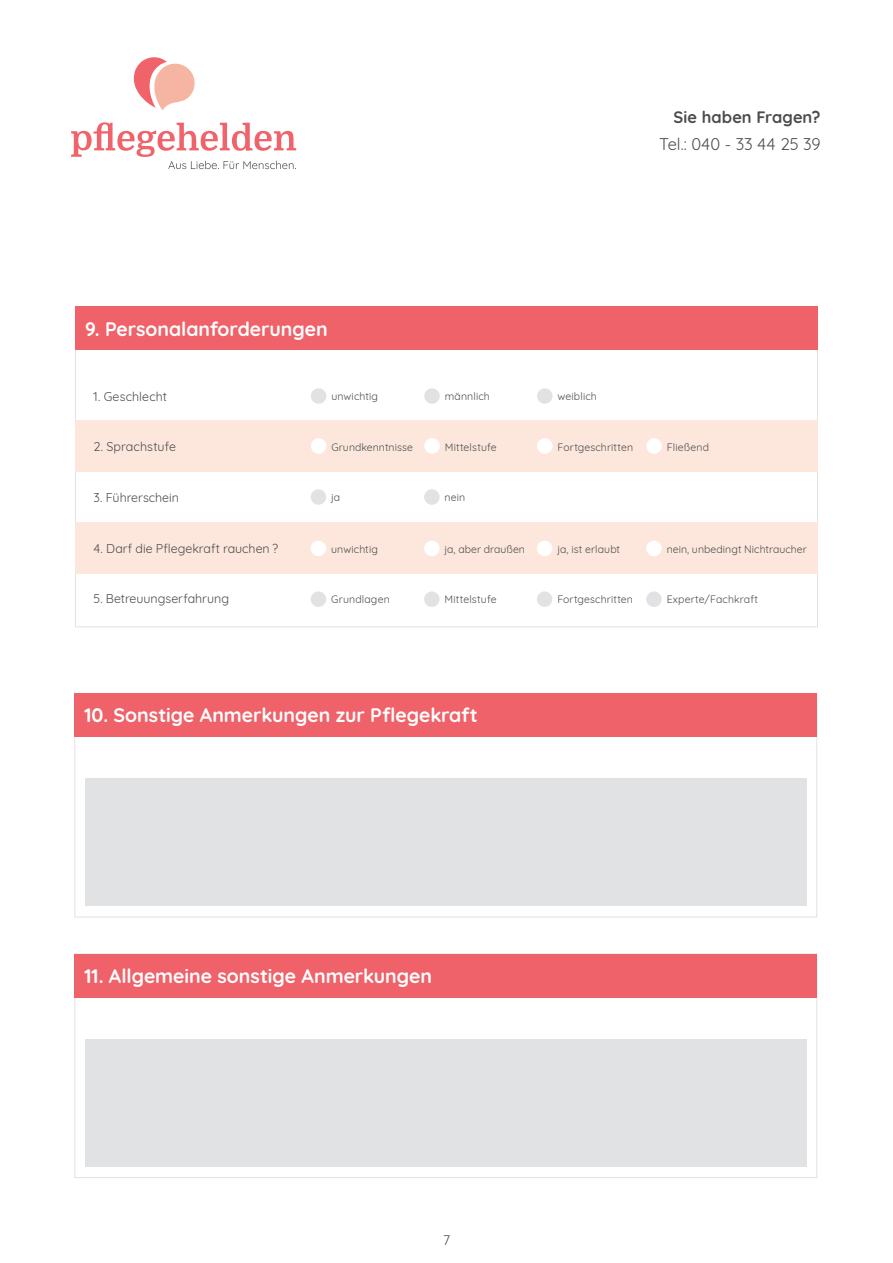
<style>
.page{position:relative;width:893px;height:1263px;background:#fff}
.page>*{position:absolute;margin:0;border:0;box-sizing:border-box;transform-origin:0 0}
.t1{font:700 19.5px "Quicksand";color:#fff}
.t2{font:16.5px "Quicksand";letter-spacing:-.005em;color:#4b4c4d}
.t3{font:700 16.5px "Quicksand";letter-spacing:.005em;color:#4b4c4d}
.t4{font:13.5px "Quicksand";color:#4b4c4d}
.t5{font:12.45px "Quicksand";color:#4b4c4d}
.t6{font:10.5px "Quicksand";letter-spacing:.01em;color:#4b4c4d}
</style>
<div class="page">
<div style="left:85px;top:778px;width:722px;height:128px;background:#e1e2e4"></div>
<div style="left:74px;top:693px;width:743px;height:44px;background:#f06269"></div>
<div style="left:75px;top:306px;width:743px;height:44px;background:#f06269"></div>
<div style="left:75px;top:420px;width:742px;height:51px;background:#fde7dc"></div>
<div style="left:536px;top:387px;width:17px;height:17px;background:#e1e2e4;border-radius:50%"></div>
<div style="left:536px;top:387px;width:18px;height:18px;border:2px solid #fff;border-radius:50%"></div>
<div style="left:310px;top:387px;width:17px;height:17px;background:#e1e2e4;border-radius:50%"></div>
<div style="left:309px;top:387px;width:19px;height:18px;border:2px solid #fff;border-radius:50%"></div>
<div style="left:424px;top:387px;width:17px;height:17px;background:#e1e2e4;border-radius:50%"></div>
<div style="left:423px;top:387px;width:18px;height:18px;border:2px solid #fff;border-radius:50%"></div>
<div style="left:646px;top:437px;width:17px;height:17px;background:#fff;border-radius:50%"></div>
<div style="left:645px;top:437px;width:18px;height:18px;border:2px solid #fde7dc;border-radius:50%"></div>
<div style="left:424px;top:437px;width:17px;height:17px;background:#fff;border-radius:50%"></div>
<div style="left:423px;top:437px;width:18px;height:18px;border:2px solid #fde7dc;border-radius:50%"></div>
<div style="left:536px;top:437px;width:17px;height:17px;background:#fff;border-radius:50%"></div>
<div style="left:536px;top:437px;width:18px;height:18px;border:2px solid #fde7dc;border-radius:50%"></div>
<div style="left:310px;top:437px;width:17px;height:17px;background:#fff;border-radius:50%"></div>
<div style="left:309px;top:437px;width:19px;height:18px;border:2px solid #fde7dc;border-radius:50%"></div>
<div style="left:75px;top:522px;width:743px;height:52px;background:#fde7dc"></div>
<div style="left:645px;top:540px;width:17px;height:17px;background:#fff;border-radius:50%"></div>
<div style="left:645px;top:539px;width:18px;height:19px;border:2px solid #fde7dc;border-radius:50%"></div>
<div style="left:423px;top:540px;width:17px;height:17px;background:#fff;border-radius:50%"></div>
<div style="left:423px;top:539px;width:18px;height:19px;border:2px solid #fde7dc;border-radius:50%"></div>
<div style="left:536px;top:540px;width:17px;height:17px;background:#fff;border-radius:50%"></div>
<div style="left:535px;top:539px;width:19px;height:19px;border:2px solid #fde7dc;border-radius:50%"></div>
<div style="left:310px;top:540px;width:17px;height:17px;background:#fff;border-radius:50%"></div>
<div style="left:309px;top:539px;width:19px;height:19px;border:2px solid #fde7dc;border-radius:50%"></div>
<div style="left:645px;top:591px;width:17px;height:17px;background:#e1e2e4;border-radius:50%"></div>
<div style="left:645px;top:590px;width:18px;height:18px;border:2px solid #fff;border-radius:50%"></div>
<div style="left:423px;top:591px;width:17px;height:17px;background:#e1e2e4;border-radius:50%"></div>
<div style="left:423px;top:590px;width:18px;height:18px;border:2px solid #fff;border-radius:50%"></div>
<div style="left:536px;top:591px;width:17px;height:17px;background:#e1e2e4;border-radius:50%"></div>
<div style="left:535px;top:590px;width:19px;height:18px;border:2px solid #fff;border-radius:50%"></div>
<div style="left:310px;top:591px;width:17px;height:17px;background:#e1e2e4;border-radius:50%"></div>
<div style="left:309px;top:590px;width:19px;height:18px;border:2px solid #fff;border-radius:50%"></div>
<div style="left:85px;top:1039px;width:722px;height:127px;background:#e1e2e4"></div>
<div style="left:74px;top:954px;width:743px;height:43px;background:#f06269"></div>
<div style="left:423px;top:488px;width:17px;height:17px;background:#e1e2e4;border-radius:50%"></div>
<div style="left:423px;top:488px;width:18px;height:18px;border:2px solid #fff;border-radius:50%"></div>
<div style="left:310px;top:488px;width:17px;height:17px;background:#e1e2e4;border-radius:50%"></div>
<div style="left:309px;top:488px;width:19px;height:18px;border:2px solid #fff;border-radius:50%"></div>
<svg style="left:133px;top:57px;width:62px;height:53px"></svg>
<svg style="left:71px;top:122px;width:225px;height:47px"></svg>
<h1 class="t1" style="left:85px;top:313px;width:244px">9. Personalanforderungen</h1>
<h2 class="t3" style="left:674px;top:104px;width:148px">Sie haben Fragen?</h2>
<h2 class="t2" style="left:659px;top:132px;width:163px">Tel.: 040 - 33 44 25 39</h2>
<p class="t5" style="left:94px;top:387px;width:75px">1. Geschlecht</p>
<p class="t6" style="left:331px;top:388px;width:48px">unwichtig</p>
<p class="t6" style="left:445px;top:388px;width:47px">männlich</p>
<p class="t6" style="left:558px;top:388px;width:41px">weiblich</p>
<p class="t5" style="left:94px;top:437px;width:84px">2. Sprachstufe</p>
<p class="t6" style="left:331px;top:439px;width:83px">Grundkenntnisse</p>
<p class="t6" style="left:445px;top:439px;width:53px">Mittelstufe</p>
<p class="t6" style="left:558px;top:439px;width:77px">Fortgeschritten</p>
<p class="t6" style="left:667px;top:439px;width:44px">Fließend</p>
<p class="t5" style="left:94px;top:488px;width:87px">3. Führerschein</p>
<p class="t6" style="left:331px;top:489px;width:10px">ja</p>
<p class="t6" style="left:445px;top:489px;width:22px">nein</p>
<p class="t5" style="left:94px;top:539px;width:186px">4. Darf die Pflegekraft rauchen ?</p>
<p class="t6" style="left:331px;top:541px;width:48px">unwichtig</p>
<p class="t6" style="left:445px;top:541px;width:82px">ja, aber draußen</p>
<p class="t6" style="left:557px;top:541px;width:64px">ja, ist erlaubt</p>
<p class="t6" style="left:667px;top:541px;width:142px">nein, unbedingt Nichtraucher</p>
<p class="t5" style="left:94px;top:589px;width:137px">5. Betreuungserfahrung</p>
<p class="t6" style="left:331px;top:591px;width:60px">Grundlagen</p>
<p class="t6" style="left:445px;top:591px;width:53px">Mittelstufe</p>
<p class="t6" style="left:557px;top:591px;width:77px">Fortgeschritten</p>
<p class="t6" style="left:667px;top:591px;width:93px">Experte/Fachkraft</p>
<h1 class="t1" style="left:84px;top:699px;width:395px">10. Sonstige Anmerkungen zur Pflegekraft</h1>
<h1 class="t1" style="left:84px;top:960px;width:349px">11. Allgemeine sonstige Anmerkungen</h1>
<p class="t4" style="left:443px;top:1229px;width:8px">7</p>
</div>
